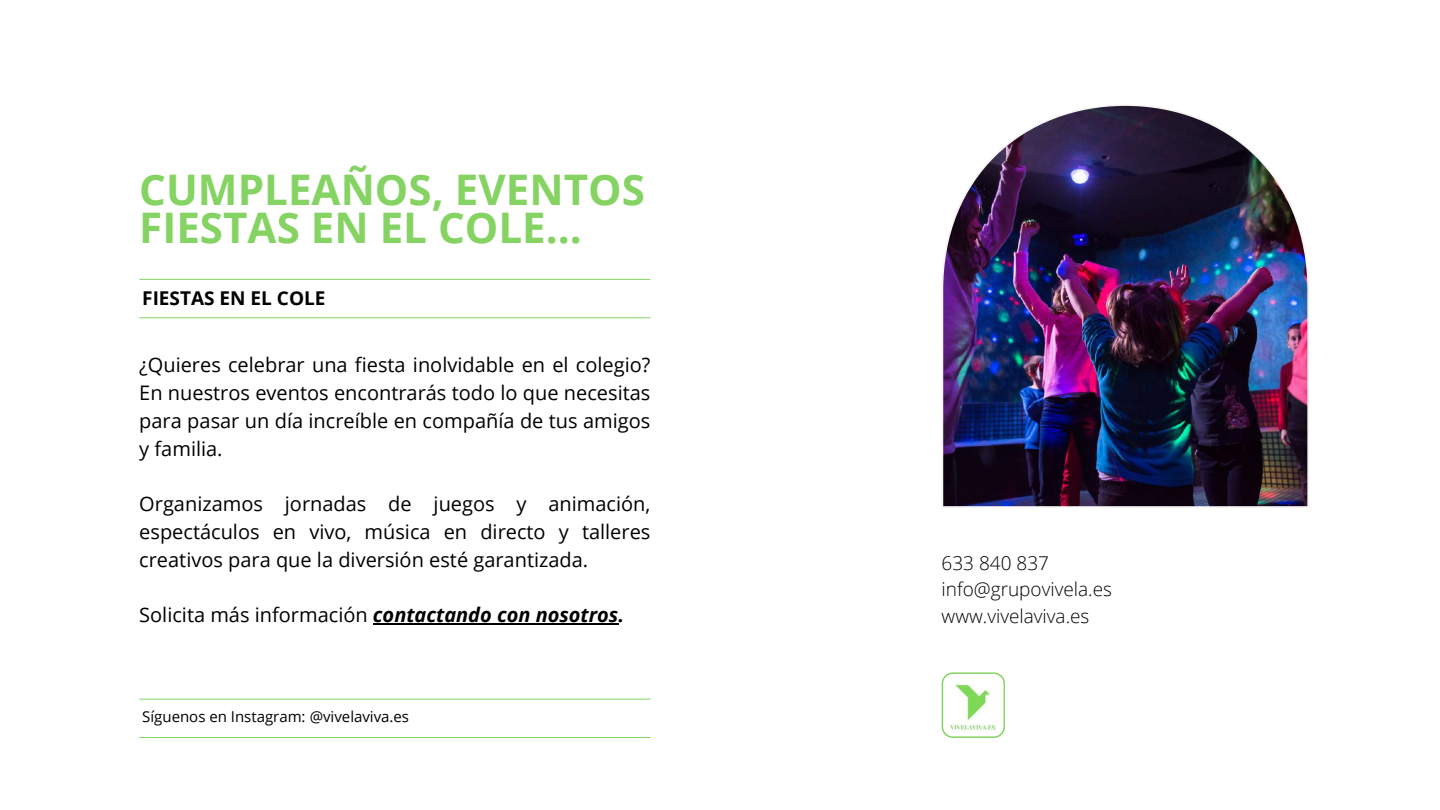
<style>
.page{position:relative;width:1440px;height:810px;background:#fff}
.page>*{position:absolute;margin:0;border:0;box-sizing:border-box;transform-origin:0 0}
.t1{font:700 42.2px/38.2px "Open Sans";color:#85d362}
.t2{font:20px/27.8px "Open Sans";color:#000;text-align:justify}
.t3{font:italic 700 20px "Open Sans";color:#000}
.t4{font:300 19px/26.2px "Open Sans";color:#000}
.t5{font:700 19px "Open Sans";color:#000}
.t6{font:15px "Open Sans";color:#000}
.s1{font-weight:400;font-style:normal}
</style>
<div class="page">
<hr style="left:139px;top:279px;width:511px;height:1px;background:#85d362">
<hr style="left:139px;top:317px;width:511px;height:1px;background:#85d362">
<img style="left:942px;top:105px;width:367px;height:403px">
<hr style="left:139px;top:699px;width:511px;height:1px;background:#85d362">
<hr style="left:139px;top:737px;width:511px;height:1px;background:#85d362">
<hr style="left:373px;top:624px;width:245px;height:1px;background:#000">
<svg style="left:942px;top:672px;width:63px;height:66px"></svg>
<h1 class="t1" style="left:139px;top:169px;width:507px">CUMPLEAÑOS, EVENTOS<br>FIESTAS EN EL COLE...</h1>
<p class="t5" style="left:142px;top:285px;width:185px">FIESTAS EN EL COLE</p>
<p class="t2" style="left:139px;top:351px;width:513px">¿Quieres celebrar una fiesta inolvidable en el colegio?<br>En nuestros eventos encontrarás todo lo que necesitas para pasar un día increíble en compañía de tus amigos y familia.</p>
<p class="t2" style="left:139px;top:490px;width:513px">Organizamos jornadas de juegos y animación, espectáculos en vivo, música en directo y talleres creativos para que la diversión esté garantizada.</p>
<p class="t3" style="left:139px;top:601px;width:486px"><span class="s1">Solicita más información</span> contactando con nosotros.</p>
<p class="t6" style="left:142px;top:706px;width:268px">Síguenos en Instagram: @vivelaviva.es</p>
<p class="t4" style="left:942px;top:550px;width:172px">633 840 837 info@grupovivela.es www.vivelaviva.es</p>
</div>
